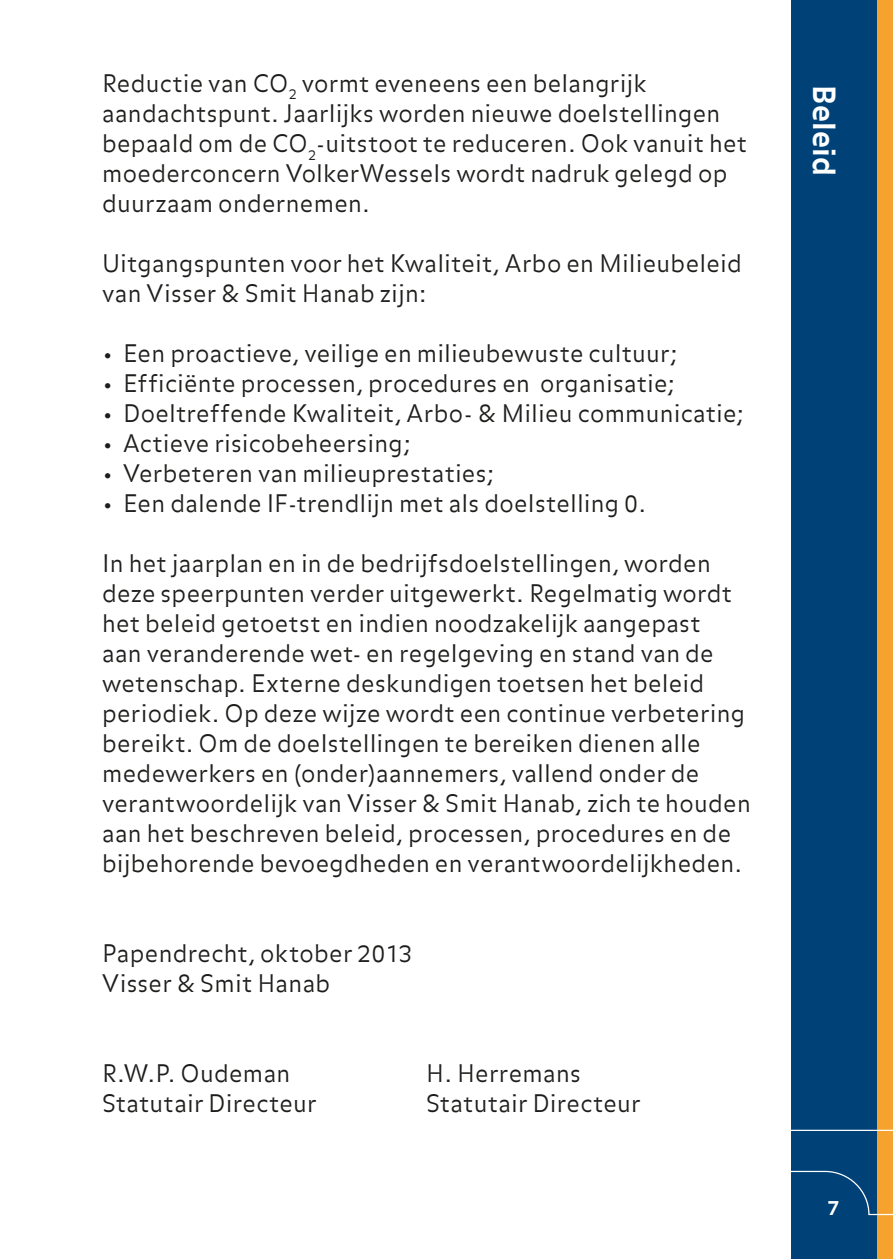
<style>
.page{position:relative;width:893px;height:1259px;background:#fff}
.page>*{position:absolute;margin:0;border:0;box-sizing:border-box;transform-origin:0 0}
.t1{font:700 30.3px "Balance";letter-spacing:.005em;color:#fff}
.t2{font:300 24px/30px "Balance";letter-spacing:.01em;color:#1d1d1b}
.t3{font:700 20.1px "Balance";color:#fff}
</style>
<div class="page">
<div style="left:791px;top:0;width:86px;height:1259px;background:#004177"></div>
<div style="left:877px;top:0;width:16px;height:1259px;background:#f6a22e"></div>
<svg style="left:791px;top:1129px;width:102px;height:87px"></svg>
<p class="t2" style="left:102px;top:69px;width:546px">Reductie van CO<sub>2</sub> vormt eveneens een belangrijk</p>
<p class="t2" style="left:102px;top:99px;width:647px">aandachtspunt. Jaarlijks worden nieuwe doelstellingen bepaald om de CO<sub>2</sub>-uitstoot te reduceren. Ook vanuit het moederconcern VolkerWessels wordt nadruk gelegd op duurzaam ondernemen.</p>
<p class="t2" style="left:102px;top:249px;width:641px">Uitgangspunten voor het Kwaliteit, Arbo en Milieubeleid van Visser &amp; Smit Hanab zijn:</p>
<p class="t2" style="left:102px;top:339px;width:578px">• Een proactieve, veilige en milieubewuste cultuur;</p>
<p class="t2" style="left:102px;top:369px;width:575px">• Efficiënte processen, procedures en organisatie;</p>
<p class="t2" style="left:102px;top:399px;width:644px">• Doeltreffende Kwaliteit, Arbo- &amp; Milieu communicatie;</p>
<p class="t2" style="left:102px;top:429px;width:311px">• Actieve risicobeheersing;</p>
<p class="t2" style="left:102px;top:459px;width:394px">• Verbeteren van milieuprestaties;</p>
<p class="t2" style="left:102px;top:489px;width:546px">• Een dalende IF-trendlijn met als doelstelling 0.</p>
<p class="t2" style="left:102px;top:549px;width:650px">In het jaarplan en in de bedrijfsdoelstellingen, worden deze speerpunten verder uitgewerkt. Regelmatig wordt het beleid getoetst en indien noodzakelijk aangepast<br>aan veranderende wet- en regelgeving en stand van de wetenschap. Externe deskundigen toetsen het beleid periodiek. Op deze wijze wordt een continue verbetering bereikt. Om de doelstellingen te bereiken dienen alle medewerkers en (onder)aannemers, vallend onder de verantwoordelijk van Visser &amp; Smit Hanab, zich te houden aan het beschreven beleid, processen, procedures en de bijbehorende bevoegdheden en verantwoordelijkheden.</p>
<p class="t2" style="left:102px;top:939px;width:312px">Papendrecht, oktober 2013<br>Visser &amp; Smit Hanab</p>
<p class="t2" style="left:102px;top:1059px;width:190px">R.W.P. Oudeman</p>
<p class="t2" style="left:426px;top:1059px;width:156px">H. Herremans</p>
<p class="t2" style="left:102px;top:1089px;width:216px">Statutair Directeur</p>
<p class="t2" style="left:426px;top:1089px;width:216px">Statutair Directeur</p>
<p class="t1" style="left:842px;top:85px;width:92px;rotate:90deg">Beleid</p>
<p class="t3" style="left:828px;top:1196px;width:13px">7</p>
</div>
